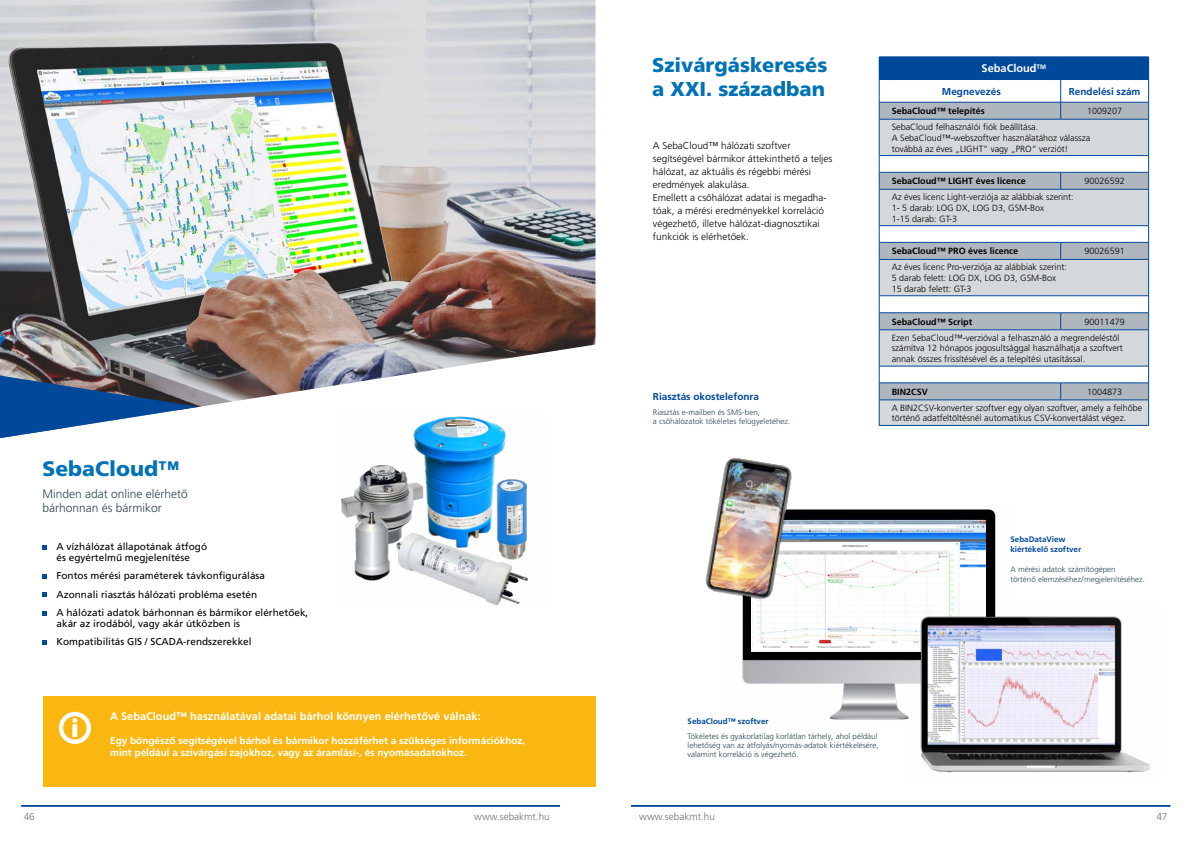
<style>
.page{position:relative;width:1191px;height:842px;background:#fff}
.page>*{position:absolute;margin:0;border:0;box-sizing:border-box;transform-origin:0 0}
.t1{font:26.4px "Bauhaus 93";color:#fff}
.t2{font:900 21px "Frutiger LT Pro";color:#0072b5}
.t3{font:900 20px/24px "Frutiger LT Pro";color:#0072b5}
.t4{font:300 12px/14.4px "Frutiger LT Pro";color:#2a464f}
.t5{font:700 11px "Frutiger LT Pro";color:#fff}
.t6{font:300 10px/13px "Frutiger LT Pro";color:#000}
.t7{font:10px/18.1px "Frutiger LT Pro";color:#000}
.t8{font:700 10px/12px "Frutiger LT Pro";color:#fff}
.t9{font:700 10px "Frutiger LT Pro";color:#00489a}
.t10{font:300 10px "Frutiger LT Pro";color:#706f6f}
.t11{font:300 9px/10.8px "Frutiger LT Pro";color:#000}
.t12{font:700 9px "Frutiger LT Pro";color:#000}
.t13{font:300 8px/9px "Frutiger LT Pro";color:#2a464f}
.t14{font:700 8px/10px "Frutiger LT Pro";color:#00489a}
</style>
<div class="page">
<img style="left:742px;top:509px;width:254px;height:211px">
<img style="left:751px;top:520px;width:234px;height:131px">
<img style="left:705px;top:457px;width:95px;height:151px">
<img style="left:907px;top:606px;width:243px;height:167px">
<svg style="left:43px;top:545px;width:4px;height:4px"></svg>
<svg style="left:43px;top:574px;width:4px;height:4px"></svg>
<svg style="left:43px;top:592px;width:4px;height:5px"></svg>
<svg style="left:43px;top:611px;width:4px;height:5px"></svg>
<svg style="left:43px;top:640px;width:4px;height:5px"></svg>
<div style="left:43px;top:696px;width:552px;height:91px;background:#fab712"></div>
<div style="left:59px;top:712px;width:32px;height:32px;border:4px solid #fff;border-radius:50%"></div>
<hr style="left:21px;top:806px;width:539px;height:1px;background:#00489a">
<img style="left:0;top:0;width:595px;height:407px">
<svg style="left:0;top:376px;width:199px;height:62px"></svg>
<hr style="left:631px;top:806px;width:539px;height:1px;background:#00489a">
<div style="left:879px;top:57px;width:269px;height:23px;background:#00489a"></div>
<div style="left:880px;top:103px;width:268px;height:16px;background:#afb6bd"></div>
<svg style="left:880px;top:120px;width:268px;height:305px;fill:#d5d8db"></svg>
<svg style="left:880px;top:156px;width:268px;height:227px;fill:#d5d8db"></svg>
<hr style="left:879px;top:102px;width:181px;height:1px;background:#00489a">
<hr style="left:1060px;top:102px;width:88px;height:1px;background:#00489a">
<svg style="left:1060px;top:80px;width:1px;height:39px"></svg>
<hr style="left:879px;top:119px;width:181px;height:1px;background:#00489a">
<hr style="left:1060px;top:119px;width:88px;height:1px;background:#00489a">
<hr style="left:879px;top:172px;width:181px;height:1px;background:#00489a">
<hr style="left:1060px;top:172px;width:88px;height:1px;background:#00489a">
<svg style="left:1060px;top:172px;width:1px;height:17px"></svg>
<hr style="left:879px;top:189px;width:181px;height:1px;background:#00489a">
<hr style="left:1060px;top:189px;width:88px;height:1px;background:#00489a">
<hr style="left:879px;top:242px;width:181px;height:1px;background:#00489a">
<hr style="left:1060px;top:242px;width:88px;height:1px;background:#00489a">
<svg style="left:1060px;top:243px;width:1px;height:16px"></svg>
<hr style="left:879px;top:259px;width:181px;height:1px;background:#00489a">
<hr style="left:1060px;top:259px;width:88px;height:1px;background:#00489a">
<hr style="left:879px;top:313px;width:181px;height:1px;background:#00489a">
<hr style="left:1060px;top:313px;width:88px;height:1px;background:#00489a">
<svg style="left:1060px;top:313px;width:1px;height:17px"></svg>
<hr style="left:879px;top:330px;width:181px;height:1px;background:#00489a">
<hr style="left:1060px;top:330px;width:88px;height:1px;background:#00489a">
<hr style="left:879px;top:383px;width:181px;height:1px;background:#00489a">
<hr style="left:1060px;top:383px;width:88px;height:1px;background:#00489a">
<svg style="left:1060px;top:383px;width:1px;height:17px"></svg>
<hr style="left:879px;top:400px;width:181px;height:1px;background:#00489a">
<hr style="left:1060px;top:400px;width:88px;height:1px;background:#00489a">
<hr style="left:879px;top:119px;width:1px;height:36px;background:#00489a">
<hr style="left:1148px;top:119px;width:1px;height:36px;background:#00489a">
<hr style="left:879px;top:155px;width:181px;height:1px;background:#00489a">
<hr style="left:1060px;top:155px;width:88px;height:1px;background:#00489a">
<hr style="left:879px;top:189px;width:1px;height:36px;background:#00489a">
<hr style="left:1148px;top:189px;width:1px;height:36px;background:#00489a">
<hr style="left:879px;top:225px;width:181px;height:1px;background:#00489a">
<hr style="left:1060px;top:225px;width:88px;height:1px;background:#00489a">
<hr style="left:879px;top:260px;width:1px;height:36px;background:#00489a">
<hr style="left:1148px;top:260px;width:1px;height:36px;background:#00489a">
<hr style="left:879px;top:296px;width:181px;height:1px;background:#00489a">
<hr style="left:1060px;top:296px;width:88px;height:1px;background:#00489a">
<hr style="left:879px;top:330px;width:1px;height:36px;background:#00489a">
<hr style="left:1148px;top:330px;width:1px;height:36px;background:#00489a">
<hr style="left:879px;top:366px;width:181px;height:1px;background:#00489a">
<hr style="left:1060px;top:366px;width:88px;height:1px;background:#00489a">
<hr style="left:879px;top:425px;width:181px;height:1px;background:#00489a">
<hr style="left:1060px;top:425px;width:88px;height:1px;background:#00489a">
<svg style="left:879px;top:80px;width:1px;height:39px"></svg>
<svg style="left:1148px;top:57px;width:1px;height:62px"></svg>
<svg style="left:879px;top:156px;width:1px;height:33px"></svg>
<svg style="left:1148px;top:156px;width:1px;height:33px"></svg>
<svg style="left:879px;top:226px;width:1px;height:33px"></svg>
<svg style="left:1148px;top:226px;width:1px;height:33px"></svg>
<svg style="left:879px;top:296px;width:1px;height:34px"></svg>
<svg style="left:1148px;top:296px;width:1px;height:34px"></svg>
<svg style="left:879px;top:366px;width:1px;height:59px"></svg>
<svg style="left:1148px;top:366px;width:1px;height:59px"></svg>
<img style="left:341px;top:416px;width:188px;height:190px">
<h2 class="t2" style="left:43px;top:456px;width:138px">SebaCloud™</h2>
<h3 class="t4" style="left:43px;top:487px;width:147px">Minden adat online elérhető bárhonnan és bármikor</h3>
<p class="t7" style="left:57px;top:541px;width:152px;line-height:11px">A vízhálózat állapotának átfogó és egyértelmű megjelenítése</p>
<p class="t7" style="left:57px;top:567px;width:253px">Fontos mérési paraméterek távkonfigurálása<br>Azonnali riasztás hálózati probléma esetén<br>A hálózati adatok bárhonnan és bármikor elérhetőek,</p>
<p class="t7" style="left:57px;top:614px;width:197px">akár az irodából, vagy akár útközben is<br>Kompatibilitás GIS / SCADA-rendszerekkel</p>
<h1 class="t1" style="left:71px;top:714px;width:9px">i</h1>
<p class="t5" style="left:110px;top:710px;width:372px">A SebaCloud™ használatával adatai bárhol könnyen elérhetővé válnak:</p>
<p class="t8" style="left:110px;top:735px;width:417px">Egy böngésző segítségével bárhol és bármikor hozzáférhet a szükséges információkhoz, mint például a szivárgási zajokhoz, vagy az áramlási-, és nyomásadatokhoz.</p>
<h3 class="t3" style="left:652px;top:53px;width:177px">Szivárgáskeresés a XXI. században</h3>
<p class="t6" style="left:653px;top:139px;width:181px">A SebaCloud™ hálózati szoftver segítségével bármikor áttekinthető a teljes hálózat, az aktuális és régebbi mérési eredmények alakulása.<br>Emellett a csőhálózat adatai is megadha&shy;tóak, a mérési eredményekkel korreláció végezhető, illetve hálózat-diagnosztikai funkciók is elérhetőek.</p>
<p class="t9" style="left:653px;top:391px;width:108px">Riasztás okostelefonra</p>
<p class="t13" style="left:653px;top:408px;width:139px">Riasztás e-mailben és SMS-ben,<br>a csőhálózatok tökéletes felügyeletéhez.</p>
<p class="t5" style="left:981px;top:62px;width:66px">SebaCloud<sup>TM</sup></p>
<p class="t9" style="left:942px;top:85px;width:60px">Megnevezés</p>
<p class="t9" style="left:1068px;top:85px;width:73px">Rendelési szám</p>
<p class="t12" style="left:891px;top:106px;width:95px">SebaCloud™ telepítés</p>
<p class="t11" style="left:1087px;top:106px;width:37px">1009207</p>
<p class="t11" style="left:891px;top:121px;width:200px">SebaCloud felhasználói fiók beállítása.<br>A SebaCloud™-webszoftver használatához válassza továbbá az éves „LIGHT“ vagy „PRO“ verziót!</p>
<p class="t12" style="left:891px;top:176px;width:136px">SebaCloud™ LIGHT éves licence</p>
<p class="t11" style="left:1084px;top:176px;width:42px">90026592</p>
<p class="t11" style="left:891px;top:192px;width:183px">Az éves licenc Light-verziója az alábbiak szerint:<br>1- 5 darab: LOG DX, LOG D3, GSM-Box<br>1-15 darab: GT-3</p>
<p class="t12" style="left:891px;top:246px;width:128px">SebaCloud™ PRO éves licence</p>
<p class="t11" style="left:1084px;top:246px;width:42px">90026591</p>
<p class="t11" style="left:891px;top:262px;width:177px">Az éves licenc Pro-verziója az alábbiak szerint:<br>5 darab felett: LOG DX, LOG D3, GSM-Box<br>15 darab felett: GT-3</p>
<p class="t12" style="left:891px;top:316px;width:82px">SebaCloud™ Script</p>
<p class="t11" style="left:891px;top:314px;width:234px;line-height:15.9px;text-indent:193px">90011479<br>Ezen SebaCloud™-verzióval a felhasználó a megrendeléstől</p>
<p class="t11" style="left:891px;top:343px;width:233px">számítva 12 hónapos jogosultsággal használhatja a szoftvert annak összes frissítésével és a telepítési utasítással.</p>
<p class="t12" style="left:891px;top:386px;width:38px">BIN2CSV</p>
<p class="t11" style="left:891px;top:384px;width:252px;line-height:15.9px;text-indent:195px">1004873<br>A BIN2CSV-konverter szoftver egy olyan szoftver, amely a felhőbe</p>
<p class="t11" style="left:891px;top:413px;width:236px">történő adatfeltöltésnél automatikus CSV-konvertálást végez.</p>
<p class="t14" style="left:1010px;top:534px;width:72px">SebaDataView kiértékelő szoftver</p>
<p class="t13" style="left:1010px;top:565px;width:136px;line-height:10px">A mérési adatok számítógépen<br>történő elemzéséhez/megjelenítéséhez.</p>
<p class="t14" style="left:687px;top:716px;width:82px">SebaCloud™ szoftver</p>
<p class="t13" style="left:687px;top:731px;width:192px">Tökéletes és gyakorlatilag korlátlan tárhely, ahol például lehetőség van az átfolyás/nyomás-adatok kiértékelésére, valamint korreláció is végezhető.</p>
<p class="t10" style="left:24px;top:811px;width:13px">46</p>
<p class="t10" style="left:474px;top:811px;width:77px">www.sebakmt.hu</p>
<p class="t10" style="left:639px;top:811px;width:77px">www.sebakmt.hu</p>
<p class="t10" style="left:1156px;top:811px;width:13px">47</p>
</div>
